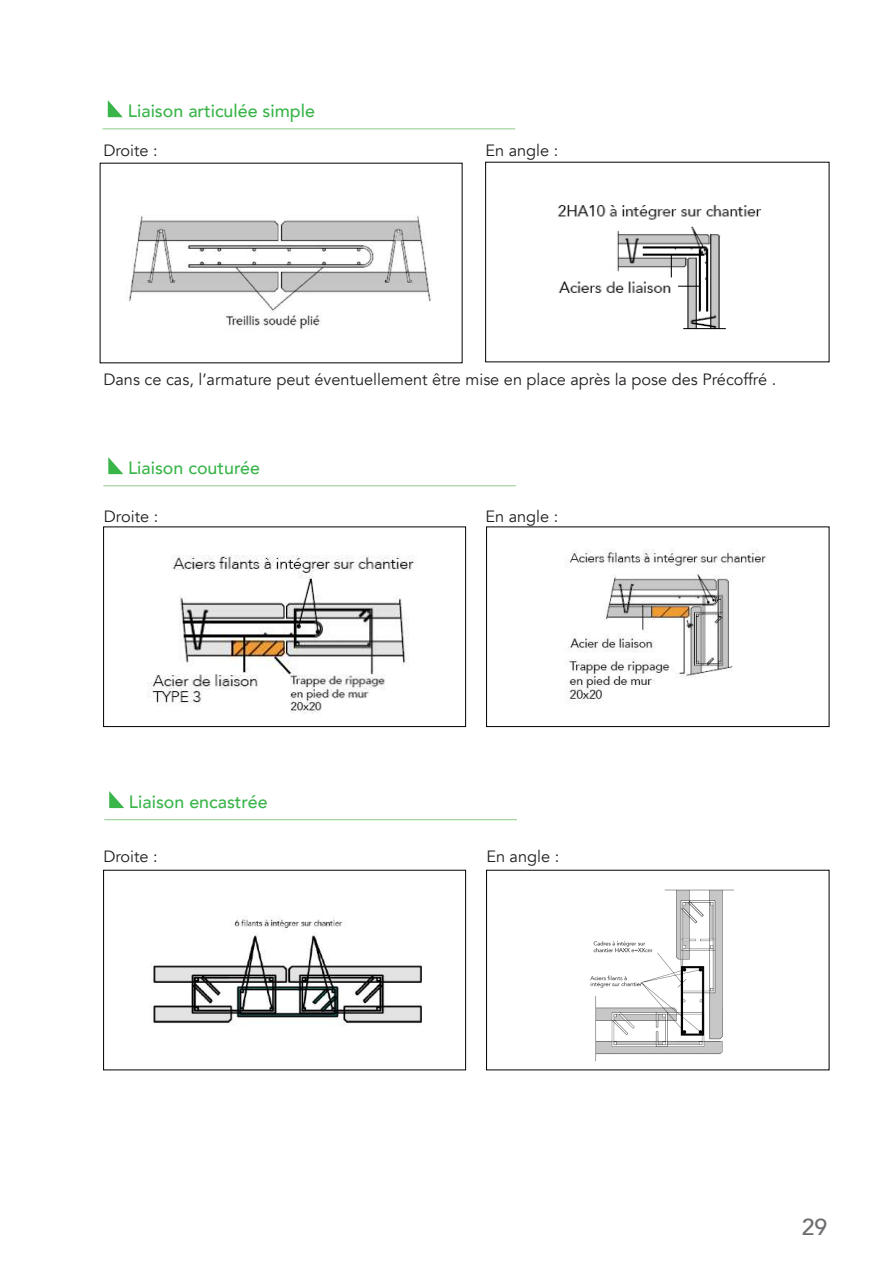
<style>
.page{position:relative;width:893px;height:1263px;background:#fff}
.page>*{position:absolute;margin:0;border:0;box-sizing:border-box;transform-origin:0 0}
.t1{font:500 23.1px "Avenir";color:#6c6d70}
.t2{font:500 17.85px "Avenir";color:#3ab54a}
.t3{font:16.35px "Avenir";color:#231f20}
</style>
<div class="page">
<hr style="left:102px;top:129px;width:413px;height:1px;background:#91cc8a">
<svg style="left:108px;top:100px;width:15px;height:17px"></svg>
<hr style="left:103px;top:485px;width:413px;height:1px;background:#91cc8a">
<svg style="left:108px;top:457px;width:15px;height:17px"></svg>
<div style="left:103px;top:527px;width:363px;height:200px;border:1px solid #000"></div>
<div style="left:486px;top:527px;width:343px;height:200px;border:1px solid #000"></div>
<img style="left:129px;top:215px;width:302px;height:114px">
<img style="left:557px;top:205px;width:205px;height:125px">
<img style="left:147px;top:555px;width:269px;height:159px">
<img style="left:565px;top:549px;width:201px;height:155px">
<hr style="left:104px;top:819px;width:413px;height:1px;background:#91cc8a">
<svg style="left:109px;top:791px;width:15px;height:17px"></svg>
<div style="left:103px;top:870px;width:363px;height:200px;border:1px solid #000"></div>
<img style="left:151px;top:916px;width:271px;height:109px">
<img style="left:590px;top:889px;width:144px;height:173px">
<p class="t2" style="left:128px;top:96px;width:189px">Liaison articulée simple</p>
<p class="t3" style="left:103px;top:140px;width:56px">Droite :</p>
<p class="t3" style="left:485px;top:140px;width:74px">En angle :</p>
<p class="t3" style="left:103px;top:369px;width:674px">Dans ce cas, l’armature peut éventuellement être mise en place après la pose des Précoffré .</p>
<p class="t2" style="left:128px;top:452px;width:134px">Liaison couturée</p>
<p class="t3" style="left:104px;top:506px;width:56px">Droite :</p>
<p class="t2" style="left:129px;top:786px;width:140px">Liaison encastrée</p>
<p class="t3" style="left:485px;top:506px;width:74px">En angle :</p>
<p class="t3" style="left:103px;top:847px;width:56px">Droite :</p>
<p class="t3" style="left:486px;top:847px;width:74px">En angle :</p>
<h1 class="t1" style="left:802px;top:1207px;width:27px">29</h1>
</div>
